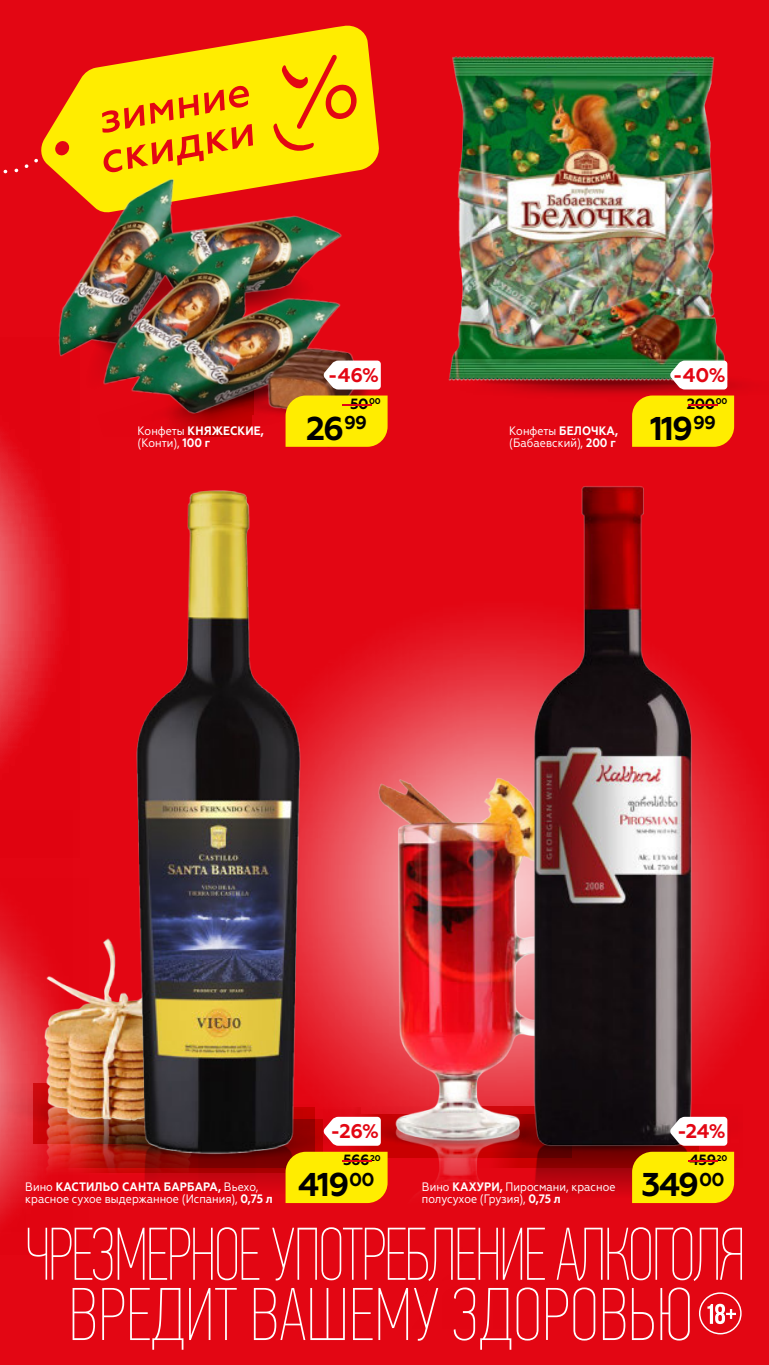
<style>
.page{position:relative;width:769px;height:1365px;background:#fff}
.page>*{position:absolute;margin:0;border:0;box-sizing:border-box;transform-origin:0 0}
.t1{font:700 32.9px "Geometria";letter-spacing:-.05em;color:#000}
.t2{font:700 19.78px "Geometria";letter-spacing:-.01em;color:#e30613}
.t3{font:700 14.88px "Geometria";letter-spacing:-.03em;color:#000}
.t4{font:12.25px/12.2px "Geometria Narrow";color:#fff}
.t5{font:700 8.4px "Geometria";color:#000}
.s1{font-weight:700}
.s2{color:#e30613}
.s3{font-size:14.88px;color:#e30613}
</style>
<div class="page">
<div style="left:0;top:0;width:769px;height:1364px;background:#e30613"></div>
<svg style="left:3px;top:164px;width:26px;height:10px"></svg>
<svg style="left:43px;top:25px;width:336px;height:139px;fill:#ffed00"></svg>
<svg style="left:273px;top:55px;width:84px;height:87px;background:#fac603"></svg>
<svg style="left:102px;top:86px;width:151px;height:56px"></svg>
<img style="left:25px;top:953px;width:9px;height:295px">
<img style="left:0;top:436px;width:58px;height:319px">
<img style="left:320px;top:621px;width:446px;height:485px">
<img style="left:0;top:919px;width:25px;height:298px">
<img style="left:719px;top:382px;width:23px;height:32px">
<img style="left:485px;top:383px;width:234px;height:12px">
<img style="left:696px;top:1104px;width:46px;height:63px">
<img style="left:358px;top:1140px;width:156px;height:141px">
<img style="left:514px;top:1156px;width:182px;height:125px">
<img style="left:358px;top:770px;width:156px;height:370px">
<img style="left:514px;top:486px;width:182px;height:670px">
<img style="left:448px;top:56px;width:286px;height:327px">
<img style="left:320px;top:1119px;width:38px;height:32px">
<img style="left:0;top:1083px;width:34px;height:60px">
<img style="left:34px;top:1128px;width:80px;height:153px">
<img style="left:114px;top:1171px;width:206px;height:110px">
<img style="left:34px;top:938px;width:80px;height:190px">
<img style="left:114px;top:490px;width:206px;height:681px">
<img style="left:31px;top:142px;width:341px;height:313px">
<svg style="left:323px;top:1116px;width:58px;height:29px;background:#fadfe0"></svg>
<div style="left:286px;top:1151px;width:102px;height:51px;background:#ffed00"></div>
<svg style="left:670px;top:1116px;width:57px;height:29px;background:#ede8e8"></svg>
<div style="left:632px;top:1151px;width:102px;height:51px;background:#ffed00"></div>
<svg style="left:323px;top:360px;width:58px;height:29px;background:#efe6e4"></svg>
<svg style="left:286px;top:395px;width:102px;height:52px;background:#fce301"></svg>
<svg style="left:670px;top:360px;width:57px;height:29px;background:#edece8"></svg>
<svg style="left:632px;top:395px;width:102px;height:52px;background:#fde100"></svg>
<svg style="left:73px;top:1287px;width:617px;height:62px"></svg>
<svg style="left:28px;top:1227px;width:714px;height:53px"></svg>
<div style="left:699px;top:1292px;width:43px;height:42px;border:1px solid #fff;border-radius:50%"></div>
<svg style="left:707px;top:1303px;width:29px;height:20px"></svg>
<p class="t4" style="left:138px;top:424px;width:128px">Конфеты <span class="s1">КНЯЖЕСКИЕ, </span>(Конти), <span class="s1">100 г</span></p>
<h2 class="t2" style="left:328px;top:363px;width:52px">-46%</h2>
<h1 class="t1" style="left:306px;top:409px;width:62px">26<sup>99</sup></h1>
<p class="t3" style="left:333px;top:395px;width:50px"><span class="s2">-</span>50<sup>00</sup></p>
<p class="t4" style="left:509px;top:424px;width:110px">Конфеты <span class="s1">БЕЛОЧКА, </span>(Бабаевский), <span class="s1">200 г</span></p>
<h2 class="t2" style="left:673px;top:363px;width:54px">-40%</h2>
<h1 class="t1" style="left:650px;top:409px;width:68px">119<sup>99</sup></h1>
<p class="t3" style="left:679px;top:395px;width:50px"><span class="s2">-</span>200<sup>00</sup></p>
<p class="t4" style="left:25px;top:1180px;width:249px">Вино <span class="s1">КАСТИЛЬО САНТА БАРБАРА,</span> Вьехо, красное сухое выдержанное (Испания), <span class="s1">0,75 л</span></p>
<h2 class="t2" style="left:331px;top:1119px;width:50px">-26%</h2>
<h1 class="t1" style="left:298px;top:1165px;width:78px">419<sup>00</sup></h1>
<p class="t5" style="left:333px;top:1152px;width:50px"><span class="s3">-</span>20</p>
<p class="t3" style="left:343px;top:1151px;width:28px">566</p>
<p class="t4" style="left:422px;top:1180px;width:195px">Вино <span class="s1">КАХУРИ,</span> Пиросмани, красное полусухое (Грузия), <span class="s1">0,75 л</span></p>
<h2 class="t2" style="left:677px;top:1119px;width:50px">-24%</h2>
<h1 class="t1" style="left:641px;top:1165px;width:85px">349<sup>00</sup></h1>
<p class="t5" style="left:679px;top:1152px;width:50px"><span class="s3">-</span>20</p>
<p class="t3" style="left:689px;top:1151px;width:28px">459</p>
</div>
